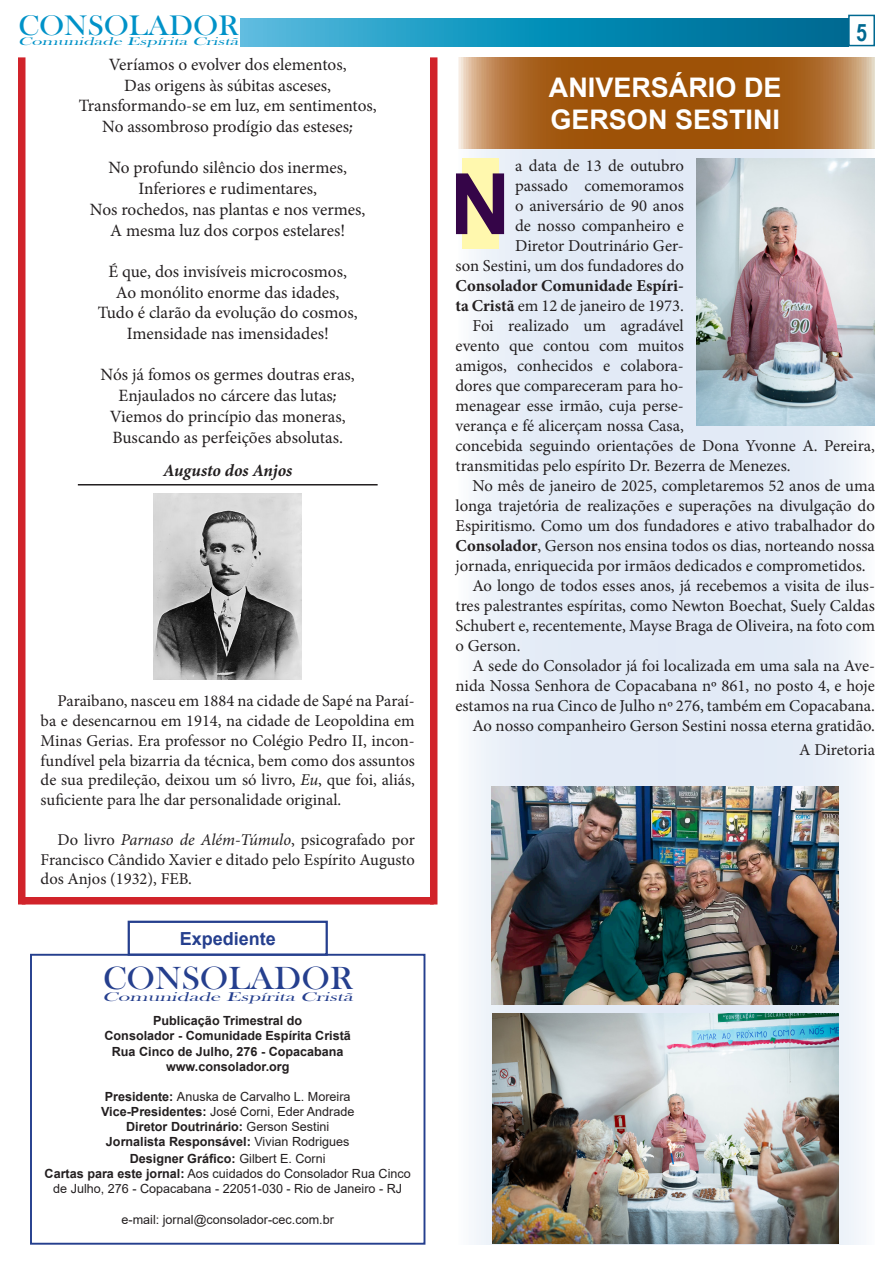
<style>
.page{position:relative;width:893px;height:1263px;background:#fff}
.page>*{position:absolute;margin:0;border:0;box-sizing:border-box;transform-origin:0 0}
.t1{font:700 84.75px "Arial";color:#350548}
.t2{font:32.85px "Bask Old Face";color:#253f8e;scale:1.07 1}
.t3{font:28.95px "Bask Old Face";color:#0092c8;scale:1.07 1}
.t4{font:700 27px "Arial";color:#fff}
.t5{font:700 24px "Arial Narrow";color:#006991}
.t6{font:700 18px "Arial";color:#253f8e}
.t7{font:17.25px "Minion Pro";color:#231f20}
.t8{font:italic 700 17.25px "Minion Pro";letter-spacing:-.005em;color:#231f20}
.t9{font:16.65px/20px "Minion Pro";color:#231f20;text-align:justify}
.t10{font:16.5px/19.8px "Minion Pro";color:#231f20;text-align:justify}
.t11{font:italic 12.9px "Bask Old Face";color:#253f8e;scale:1.75 1}
.t12{font:12.6px "Arial";color:#231f20}
.t13{font:700 12.6px "Arial";color:#231f20}
.t14{font:italic 11.4px "Bask Old Face";color:#0092c8;scale:1.75 1}
.s1{font-style:italic}
.s2{font-weight:700}
.s3{font-weight:400}
</style>
<div class="page">
<svg style="left:462px;top:149px;width:399px;height:1096px;background:#e6ecf6"></svg>
<div style="left:30px;top:954px;width:395px;height:291px;border:2px solid #253f8e"></div>
<div style="left:128px;top:921px;width:200px;height:35px;background:#fff;border:2px solid #253f8e"></div>
<div style="left:18px;top:57px;width:8px;height:847px;background:#d1232a"></div>
<div style="left:430px;top:57px;width:7px;height:847px;background:#d1232a"></div>
<div style="left:22px;top:897px;width:412px;height:7px;background:#d1232a"></div>
<svg style="left:241px;top:18px;width:607px;height:28px;background:#1690b7"></svg>
<div style="left:848px;top:15px;width:27px;height:31px;border:2px solid #006991"></div>
<img style="left:154px;top:494px;width:147px;height:185px">
<hr style="left:78px;top:484px;width:300px;height:1px;background:#231f20">
<svg style="left:458px;top:57px;width:417px;height:92px;background:#ab6828"></svg>
<div style="left:462px;top:158px;width:36px;height:90px;background:#fff8ae"></div>
<img style="left:697px;top:158px;width:178px;height:268px">
<img style="left:492px;top:786px;width:347px;height:219px">
<img style="left:493px;top:1013px;width:346px;height:231px">
<p class="t3" style="left:18px;top:9px;width:207px">CONSOLADOR</p>
<p class="t5" style="left:856px;top:14px;width:12px">5</p>
<p class="t14" style="left:18px;top:35px;width:129px">Comunidade Espírita Cristã</p>
<p class="t7" style="left:109px;top:53px;width:239px">Veríamos o evolver dos elementos,</p>
<p class="t7" style="left:124px;top:74px;width:208px">Das origens às súbitas asceses,</p>
<p class="t7" style="left:79px;top:94px;width:300px">Transformando-se em luz, em sentimentos,</p>
<p class="t7" style="left:102px;top:115px;width:252px">No assombroso prodígio das esteses;</p>
<p class="t7" style="left:108px;top:156px;width:240px">No profundo silêncio dos inermes,</p>
<p class="t7" style="left:138px;top:177px;width:180px">Inferiores e rudimentares,</p>
<p class="t7" style="left:90px;top:198px;width:277px">Nos rochedos, nas plantas e nos vermes,</p>
<p class="t7" style="left:110px;top:218px;width:236px">A mesma luz dos corpos estelares!</p>
<p class="t7" style="left:108px;top:260px;width:240px">É que, dos invisíveis microcosmos,</p>
<p class="t7" style="left:116px;top:281px;width:225px">Ao monólito enorme das idades,</p>
<p class="t7" style="left:98px;top:301px;width:261px">Tudo é clarão da evolução do cosmos,</p>
<p class="t7" style="left:127px;top:322px;width:204px">Imensidade nas imensidades!</p>
<p class="t7" style="left:101px;top:363px;width:256px">Nós já fomos os germes doutras eras,</p>
<p class="t7" style="left:119px;top:384px;width:220px">Enjaulados no cárcere das lutas;</p>
<p class="t7" style="left:110px;top:405px;width:237px">Viemos do princípio das moneras,</p>
<p class="t7" style="left:112px;top:425px;width:232px">Buscando as perfeições absolutas.</p>
<p class="t8" style="left:163px;top:458px;width:131px">Augusto dos Anjos</p>
<p class="t10" style="left:41px;top:691px;width:376px;text-indent:17px">Paraibano, nasceu em 1884 na cidade de Sapé na Paraí&shy;ba e desencarnou em 1914, na cidade de Leopoldina em Minas Gerias. Era professor no Colégio Pedro II, incon&shy;fundível pela bizarria da técnica, bem como dos assuntos de sua predileção, deixou um só livro, <span class="s1">Eu</span>, que foi, aliás, suficiente para lhe dar personalidade original.</p>
<p class="t10" style="left:41px;top:830px;width:376px;text-indent:17px">Do livro <span class="s1">Parnaso de Além-Túmulo</span>, psicografado por Francisco Cândido Xavier e ditado pelo Espírito Augusto dos Anjos (1932), FEB.</p>
<p class="t6" style="left:180px;top:926px;width:98px">Expediente</p>
<p class="t2" style="left:103px;top:960px;width:235px">CONSOLADOR</p>
<p class="t11" style="left:103px;top:990px;width:147px">Comunidade Espírita Cristã</p>
<p class="t13" style="left:153px;top:1012px;width:151px">Publicação Trimestral do</p>
<p class="t13" style="left:104px;top:1027px;width:248px">Consolador - Comunidade Espírita Cristã</p>
<p class="t13" style="left:112px;top:1042px;width:233px">Rua Cinco de Julho, 276 - Copacabana</p>
<p class="t13" style="left:166px;top:1057px;width:125px">www.consolador.org</p>
<p class="t12" style="left:105px;top:1088px;width:247px"><span class="s2">Presidente:</span> Anuska de Carvalho L. Moreira</p>
<p class="t12" style="left:101px;top:1103px;width:255px"><span class="s2">Vice-Presidentes:</span> José Corni, Eder Andrade</p>
<p class="t13" style="left:126px;top:1118px;width:205px">Diretor Doutrinário: <span class="s3">Gerson Sestini</span></p>
<p class="t13" style="left:106px;top:1133px;width:245px">Jornalista Responsável: <span class="s3">Vivian Rodrigues</span></p>
<p class="t13" style="left:130px;top:1150px;width:197px">Designer Gráfico: <span class="s3">Gilbert E. Corni</span></p>
<p class="t12" style="left:45px;top:1165px;width:368px"><span class="s2">Cartas para este jornal:</span> Aos cuidados do Consolador Rua Cinco</p>
<p class="t12" style="left:53px;top:1180px;width:350px">de Julho, 276 - Copacabana - 22051-030 - Rio de Janeiro - RJ</p>
<p class="t12" style="left:122px;top:1210px;width:214px">e-mail: jornal@consolador-cec.com.br</p>
<p class="t4" style="left:549px;top:68px;width:234px">ANIVERSÁRIO DE</p>
<p class="t4" style="left:550px;top:101px;width:231px">GERSON SESTINI</p>
<p class="t9" style="left:455px;top:156px;width:230px;text-align:right">a data de 13 de outubro<br>passado comemoramos<br>o aniversário de 90 anos<br>de nosso companheiro e<br>Diretor Doutrinário Ger-<br>son Sestini, um dos fundadores do<br><span class="s2">Consolador Comunidade Espíri&shy;ta Cristã</span> em 12 de janeiro de 1973.</p>
<p class="t9" style="left:455px;top:316px;width:421px;text-align:left;text-indent:17px">Foi realizado um agradável<br>evento que contou com muitos<br>amigos, conhecidos e colabora-<br>dores que compareceram para ho-<br>menagear esse irmão, cuja perse-<br>verança e fé alicerçam nossa Casa,<br>concebida seguindo orientações de Dona Yvonne A. Pereira, transmitidas pelo espírito Dr. Bezerra de Menezes.</p>
<p class="t9" style="left:455px;top:476px;width:421px;text-indent:17px">No mês de janeiro de 2025, completaremos 52 anos de uma longa trajetória de realizações e superações na divulgação do Espiritismo. Como um dos fundadores e ativo trabalhador do <span class="s2">Consolador</span>, Gerson nos ensina todos os dias, norteando nossa jornada, enriquecida por irmãos dedicados e comprometidos.</p>
<p class="t9" style="left:455px;top:576px;width:421px;text-indent:17px">Ao longo de todos esses anos, já recebemos a visita de ilus&shy;tres palestrantes espíritas, como Newton Boechat, Suely Caldas Schubert e, recentemente, Mayse Braga de Oliveira, na foto com o Gerson.</p>
<p class="t9" style="left:455px;top:656px;width:421px;text-indent:17px">A sede do Consolador já foi localizada em uma sala na Ave&shy;nida Nossa Senhora de Copacabana nº 861, no posto 4, e hoje estamos na rua Cinco de Julho nº 276, também em Copacabana.</p>
<p class="t9" style="left:472px;top:716px;width:404px">Ao nosso companheiro Gerson Sestini nossa eterna gratidão.</p>
<p class="t10" style="left:799px;top:739px;width:77px">A Diretoria</p>
<p class="t1" style="left:450px;top:145px;width:63px">N</p>
</div>
